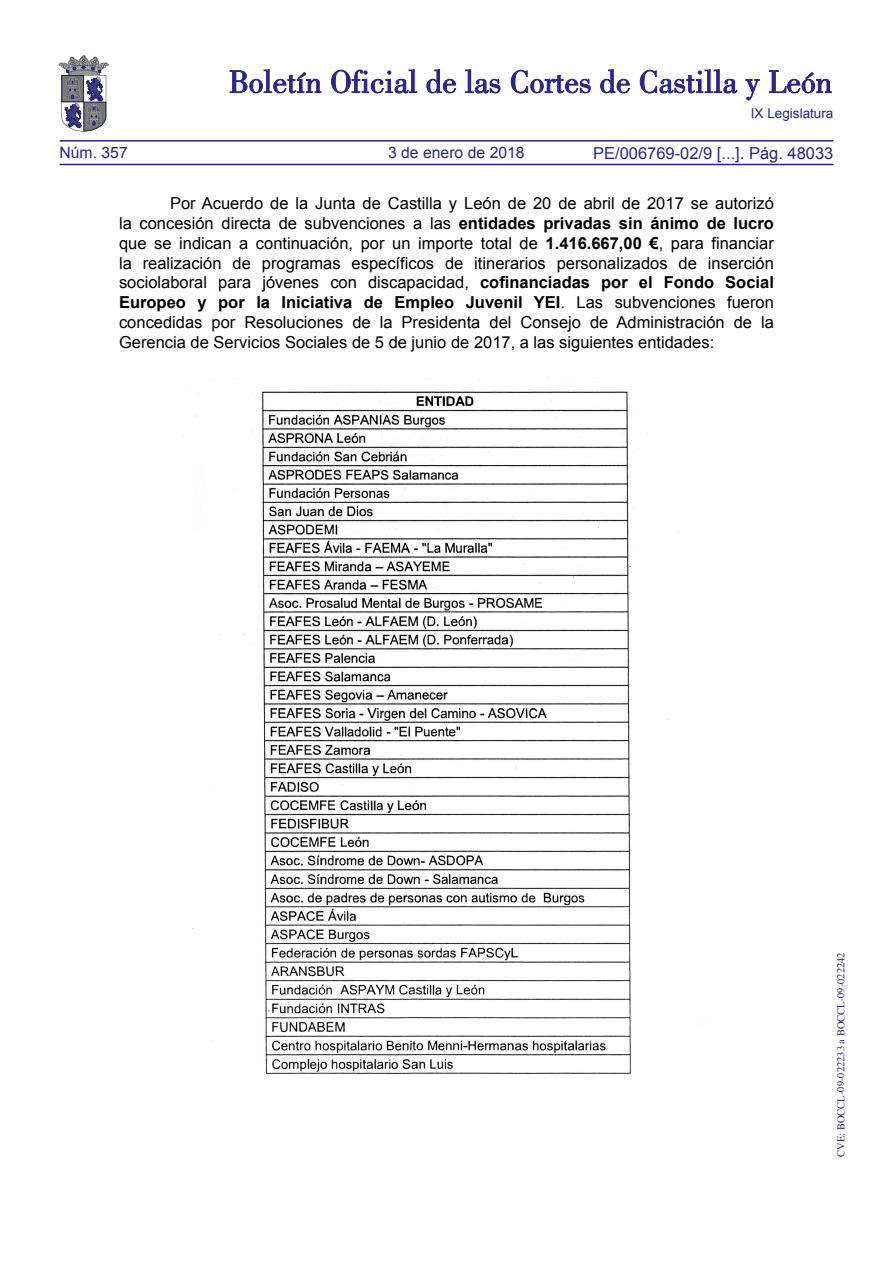
<style>
.page{position:relative;width:893px;height:1263px;background:#fff}
.page>*{position:absolute;margin:0;border:0;box-sizing:border-box;transform-origin:0 0}
.TEXTO_NORMAL{font:16.5px/19.8px "Arial";color:#000;text-align:justify}
.t1{font:16.5px "Arial";color:#292780}
.t2{font:15.75px "Arial";color:#292780}
.t3{font:13.5px "Arial";color:#292780}
.t4{font:10.5px "Times";color:#292780}
.s1{font-weight:700}
</style>
<div class="page">
<hr style="left:60px;top:164px;width:773px;height:1px;background:#292780">
<hr style="left:60px;top:140px;width:773px;height:2px;background:#292780">
<svg style="left:230px;top:69px;width:91px;height:24px"></svg>
<svg style="left:331px;top:69px;width:86px;height:24px"></svg>
<svg style="left:426px;top:69px;width:30px;height:24px"></svg>
<svg style="left:465px;top:69px;width:35px;height:24px"></svg>
<svg style="left:511px;top:70px;width:80px;height:23px"></svg>
<svg style="left:600px;top:69px;width:30px;height:24px"></svg>
<svg style="left:640px;top:69px;width:97px;height:24px"></svg>
<svg style="left:745px;top:79px;width:15px;height:21px"></svg>
<svg style="left:769px;top:70px;width:62px;height:23px"></svg>
<svg style="left:59px;top:55px;width:49px;height:76px"></svg>
<img style="left:191px;top:377px;width:488px;height:697px">
<p class="t3" style="left:751px;top:105px;width:84px">IX Legislatura</p>
<p class="t1" style="left:593px;top:142px;width:242px">PE/006769-02/9 [...]. Pág. 48033</p>
<p class="TEXTO_NORMAL" style="left:119px;top:194px;width:656px;text-indent:51px">Por Acuerdo de la Junta de Castilla y León de 20 de abril de 2017 se autorizó la concesión directa de subvenciones a las <span class="s1">entidades privadas sin ánimo de lucro </span>que se indican a continuación, por un importe total de <span class="s1">1.416.667,00 €</span>, para financiar la realización de programas específicos de itinerarios personalizados de inserción sociolaboral para jóvenes con discapacidad, <span class="s1">cofinanciadas por el Fondo Social Europeo y por la Iniciativa de Empleo Juvenil YEI</span>. Las subvenciones fueron concedidas por Resoluciones de la Presidenta del Consejo de Administración de la Gerencia de Servicios Sociales de 5 de junio de 2017, a las siguientes entidades:</p>
<p class="t2" style="left:60px;top:142px;width:70px">Núm. 357</p>
<p class="t2" style="left:388px;top:142px;width:138px">3 de enero de 2018</p>
<p class="t4" style="left:831px;top:1157px;width:206px;rotate:-90deg">CVE: BOCCL-09-022233 a BOCCL-09-022242</p>
</div>
